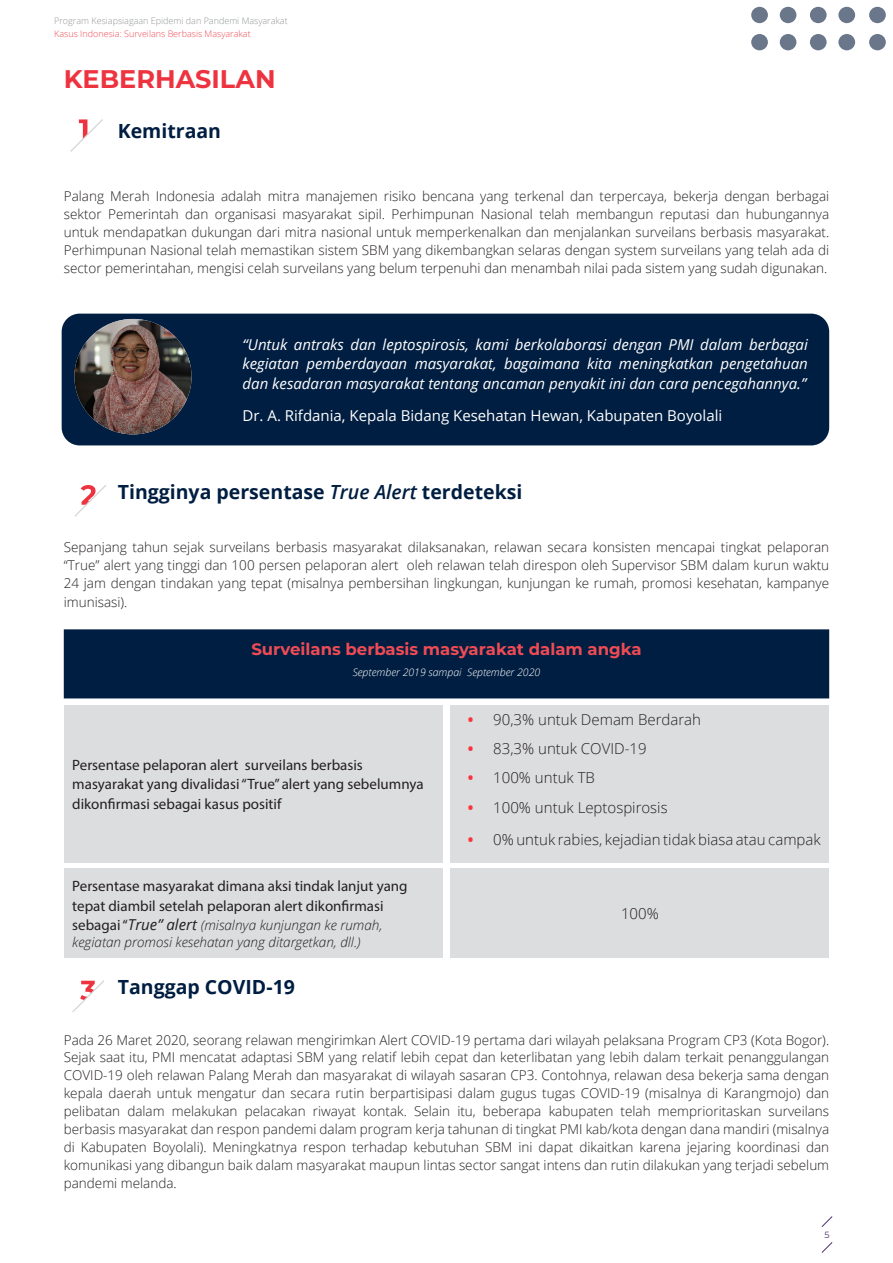
<style>
.page{position:relative;width:893px;height:1263px;background:#fff}
.page>*{position:absolute;margin:0;border:0;box-sizing:border-box;transform-origin:0 0}
.Headline_2{font:700 25.5px "Montserrat";color:#ee3340}
.Subheadline_4{font:700 19.5px "Open Sans";color:#001e41}
.Fundamental_principl{font:700 16.5px "Montserrat";color:#ef4b55}
.body_left{font:15px/19.5px "Myriad Pro";color:#231f20}
.Body{font:italic 15px/19.5px "Open Sans";color:#fff;text-align:right}
.Body-2{font:300 15px "Open Sans";color:#231f20}
.Body-3{font:15px "Open Sans";color:#fff}
.body_left-2{font:italic 15px "Open Sans";color:#231f20}
.t1{font:700 15px "Open Sans";color:#fb333e}
.Body-4{font:300 13.5px/18px "Open Sans";color:#231f20}
.body_left-3{font:italic 300 13.5px "Open Sans";color:#231f20}
.Photo_caption{font:italic 300 10.5px "Open Sans";color:#fff}
.t2{font:300 9px "Open Sans";color:#939598}
.t3{font:300 9px "Open Sans";color:#ef4b55}
.t4{font:9px "Montserrat";color:#4d2e6d}
.s1{font-weight:600;font-style:italic}
.s2{font-family:"Myriad Pro";font-style:normal}
</style>
<div class="page">
<svg style="left:821px;top:1216px;width:12px;height:11px"></svg>
<svg style="left:821px;top:1242px;width:12px;height:11px"></svg>
<div style="left:751px;top:7px;width:17px;height:16px;background:#6a778b;border-radius:50%"></div>
<svg style="left:751px;top:34px;width:17px;height:16px"></svg>
<div style="left:810px;top:7px;width:17px;height:16px;background:#6a778b;border-radius:50%"></div>
<div style="left:810px;top:34px;width:17px;height:16px;background:#6a778b;border-radius:50%"></div>
<div style="left:869px;top:7px;width:17px;height:16px;background:#6a778b;border-radius:50%"></div>
<svg style="left:869px;top:34px;width:17px;height:16px"></svg>
<div style="left:780px;top:7px;width:16px;height:16px;background:#6a778b;border-radius:50%"></div>
<div style="left:780px;top:34px;width:16px;height:16px;background:#6a778b;border-radius:50%"></div>
<div style="left:838px;top:7px;width:17px;height:16px;background:#6a778b;border-radius:50%"></div>
<svg style="left:838px;top:34px;width:17px;height:16px"></svg>
<div style="left:62px;top:314px;width:767px;height:131px;background:#001e41;border-radius:18px"></div>
<img style="left:74px;top:319px;width:118px;height:115px">
<svg style="left:70px;top:119px;width:33px;height:33px"></svg>
<svg style="left:74px;top:485px;width:32px;height:32px"></svg>
<div style="left:65px;top:630px;width:763px;height:68px;background:#001e41"></div>
<div style="left:64px;top:629px;width:765px;height:69px;border:2px solid #001e41"></div>
<div style="left:451px;top:705px;width:378px;height:157px;background:#dcdddf"></div>
<div style="left:451px;top:869px;width:378px;height:89px;background:#dcdddf"></div>
<div style="left:64px;top:705px;width:378px;height:157px;background:#dcdddf"></div>
<div style="left:64px;top:869px;width:378px;height:89px;background:#dcdddf"></div>
<svg style="left:72px;top:980px;width:32px;height:32px"></svg>
<p class="t2" style="left:54px;top:14px;width:235px">Program Kesiapsiagaan Epidemi dan Pandemi Masyarakat</p>
<p class="t3" style="left:54px;top:27px;width:198px">Kasus Indonesia: Surveilans Berbasis Masyarakat</p>
<p class="Headline_2" style="left:64px;top:61px;width:213px">KEBERHASILAN</p>
<p class="Subheadline_4" style="left:118px;top:117px;width:105px">Kemitraan</p>
<p class="Body-4" style="left:64px;top:186px;width:42px">Palang</p>
<p class="Body-4" style="left:110px;top:186px;width:41px">Merah</p>
<p class="Body-4" style="left:156px;top:186px;width:61px">Indonesia</p>
<p class="Body-4" style="left:221px;top:186px;width:42px">adalah</p>
<p class="Body-4" style="left:268px;top:186px;width:33px">mitra</p>
<p class="Body-4" style="left:306px;top:186px;width:73px">manajemen</p>
<p class="Body-4" style="left:384px;top:186px;width:34px">risiko</p>
<p class="Body-4" style="left:422px;top:186px;width:54px">bencana</p>
<p class="Body-4" style="left:515px;top:186px;width:51px">terkenal</p>
<p class="Body-4" style="left:480px;top:186px;width:30px">yang</p>
<p class="Body-4" style="left:570px;top:186px;width:25px">dan</p>
<p class="Body-4" style="left:599px;top:186px;width:69px">terpercaya,</p>
<p class="Body-4" style="left:673px;top:186px;width:46px">bekerja</p>
<p class="Body-4" style="left:724px;top:186px;width:47px">dengan</p>
<p class="Body-4" style="left:776px;top:186px;width:55px">berbagai</p>
<p class="Body-4" style="left:64px;top:204px;width:767px">sektor<br>untuk mendapatkan dukungan dari mitra nasional untuk memperkenalkan dan menjalankan surveilans berbasis masyarakat.<br>Perhimpunan Nasional telah memastikan sistem SBM yang dikembangkan selaras dengan system surveilans yang telah ada di sector pemerintahan, mengisi celah surveilans yang belum terpenuhi dan menambah nilai pada sistem yang sudah digunakan.</p>
<p class="Body-4" style="left:108px;top:204px;width:72px">Pemerintah</p>
<p class="Body-4" style="left:185px;top:204px;width:25px">dan</p>
<p class="Body-4" style="left:283px;top:204px;width:71px">masyarakat</p>
<p class="Body-4" style="left:358px;top:204px;width:28px">sipil.</p>
<p class="Body-4" style="left:392px;top:204px;width:84px">Perhimpunan</p>
<p class="Body-4" style="left:481px;top:204px;width:54px">Nasional</p>
<p class="Body-4" style="left:539px;top:204px;width:32px">telah</p>
<p class="Body-4" style="left:576px;top:204px;width:79px">membangun</p>
<p class="Body-4" style="left:716px;top:204px;width:25px">dan</p>
<p class="Body-4" style="left:746px;top:204px;width:85px">hubungannya</p>
<p class="Body-4" style="left:215px;top:204px;width:63px">organisasi</p>
<p class="Body-4" style="left:660px;top:204px;width:51px">reputasi</p>
<p class="Body" style="left:243px;top:334px;width:567px">“Untuk antraks dan leptospirosis, kami berkolaborasi dengan PMI dalam berbagai pengetahuan</p>
<p class="Body" style="left:243px;top:353px;width:565px;text-align:left">kegiatan<br>dan kesadaran masyarakat tentang ancaman penyakit ini dan cara pencegahannya “.</p>
<p class="Body-3" style="left:243px;top:405px;width:481px">Dr A. . Rifdania, Kepala Bidang Kesehatan Hewan, Kabupaten Boyolali</p>
<p class="Body" style="left:306px;top:353px;width:102px">pemberdayaan</p>
<p class="Body" style="left:415px;top:353px;width:84px">masyarakat,</p>
<p class="Body" style="left:504px;top:353px;width:77px">bagaimana</p>
<p class="Body" style="left:587px;top:353px;width:26px">kita</p>
<p class="Body" style="left:619px;top:353px;width:96px">meningkatkan</p>
<p class="Subheadline_4" style="left:118px;top:478px;width:406px">Tingginya persentase <span class="s1">True Alert</span> terdeteksi</p>
<p class="Body-4" style="left:64px;top:537px;width:767px;text-align:right">Sepanjang tahun sejak surveilans berbasis masyarakat dilaksanakan, relawan secara konsisten mencapai tingkat pelaporan oleh relawan telah direspon oleh Supervisor SBM dalam kurun waktu</p>
<p class="Body-4" style="left:64px;top:555px;width:767px">“True” alert yang tinggi dan 100 persen pelaporan alert<br>24 jam dengan tindakan yang tepat (misalnya pembersihan lingkungan, kunjungan ke rumah, promosi kesehatan, kampanye</p>
<p class="Body-4" style="left:64px;top:593px;width:65px">imunisasi .(</p>
<p class="Fundamental_principl" style="left:251px;top:638px;width:392px">Surveilans berbasis masyarakat dalam angka</p>
<p class="Photo_caption" style="left:467px;top:665px;width:75px">September 2020</p>
<p class="Photo_caption" style="left:353px;top:665px;width:111px">September 2019 sampai</p>
<p class="body_left" style="left:72px;top:755px;width:353px">Persentase pelaporan alert surveilans berbasis masyarakat yang divalidasi“True”alert yang sebelumnya dikonfirmasi sebagai kasus positif</p>
<p class="body_left" style="left:72px;top:876px;width:337px">Persentase masyarakat dimana aksi tindak lanjut yang tepat diambil setelah pelaporan alert dikonfirmasi</p>
<p class="body_left-3" style="left:201px;top:916px;width:183px">(misalnya kunjungan ke rumah,</p>
<p class="body_left-2" style="left:72px;top:914px;width:126px"><span class="s2">sebagai“</span>True” alert</p>
<p class="body_left-3" style="left:72px;top:933px;width:290px">kegiatan promosi kesehatan yang ditargetkan, dll (.</p>
<p class="t1" style="left:468px;top:709px;width:7px">•</p>
<p class="Body-2" style="left:493px;top:709px;width:209px">90,3% untuk Demam Berdarah</p>
<p class="t1" style="left:468px;top:738px;width:7px">•</p>
<p class="Body-2" style="left:493px;top:738px;width:155px">83,3% untuk COVID-19</p>
<p class="t1" style="left:468px;top:767px;width:7px">•</p>
<p class="Body-2" style="left:493px;top:768px;width:103px">100% untuk TB</p>
<p class="t1" style="left:468px;top:796px;width:7px">•</p>
<p class="Body-2" style="left:493px;top:797px;width:176px">100% untuk Leptospirosis</p>
<p class="t1" style="left:468px;top:829px;width:7px">•</p>
<p class="Body-2" style="left:493px;top:829px;width:329px">0% untuk rabies, kejadian tidak biasa atau campak</p>
<p class="Body-2" style="left:621px;top:903px;width:39px">100%</p>
<p class="Subheadline_4" style="left:118px;top:973px;width:179px">Tanggap COVID-19</p>
<p class="Body-4" style="left:64px;top:1030px;width:767px;text-align:right">Pada 26 Maret 2020, seorang relawan mengirimkan Alert COVID-19 pertama dari wilayah pelaksana Program CP3 (Kota Bogor .( Sejak saat itu, PMI mencatat adaptasi SBM yang relatif lebih cepat dan keterlibatan yang lebih dalam terkait penanggulangan COVID-19 oleh relawan Palang Merah dan masyarakat di wilayah sasaran CP3. Contohnya, relawan desa bekerja sama dengan kepala daerah untuk mengatur dan secara rutin berpartisipasi dalam gugus tugas COVID-19 (misalnya di Karangmojo) dan surveilans</p>
<p class="Body-4" style="left:64px;top:1102px;width:767px">pelibatan<br>berbasis masyarakat dan respon pandemi dalam program kerja tahunan di tingkat PMI kab/kota dengan dana mandiri (misalnya di Kabupaten Boyolali .) Meningkatnya respon terhadap kebutuhan SBM ini dapat dikaitkan karena jejaring koordinasi dan komunikasi yang dibangun baik dalam masyarakat maupun lintas sector sangat intens dan rutin dilakukan yang terjadi sebelum pandemi melanda.</p>
<p class="Body-4" style="left:127px;top:1102px;width:39px">dalam</p>
<p class="Body-4" style="left:172px;top:1102px;width:67px">melakukan</p>
<p class="Body-4" style="left:245px;top:1102px;width:62px">pelacakan</p>
<p class="Body-4" style="left:363px;top:1102px;width:45px">kontak.</p>
<p class="Body-4" style="left:414px;top:1102px;width:37px">Selain</p>
<p class="Body-4" style="left:483px;top:1102px;width:60px">beberapa</p>
<p class="Body-4" style="left:549px;top:1102px;width:66px">kabupaten</p>
<p class="Body-4" style="left:621px;top:1102px;width:32px">telah</p>
<p class="Body-4" style="left:658px;top:1102px;width:105px">memprioritaskan</p>
<p class="Body-4" style="left:313px;top:1102px;width:45px">riwayat</p>
<p class="Body-4" style="left:457px;top:1102px;width:20px">itu,</p>
<p class="t4" style="left:824px;top:1228px;width:7px">5</p>
</div>
